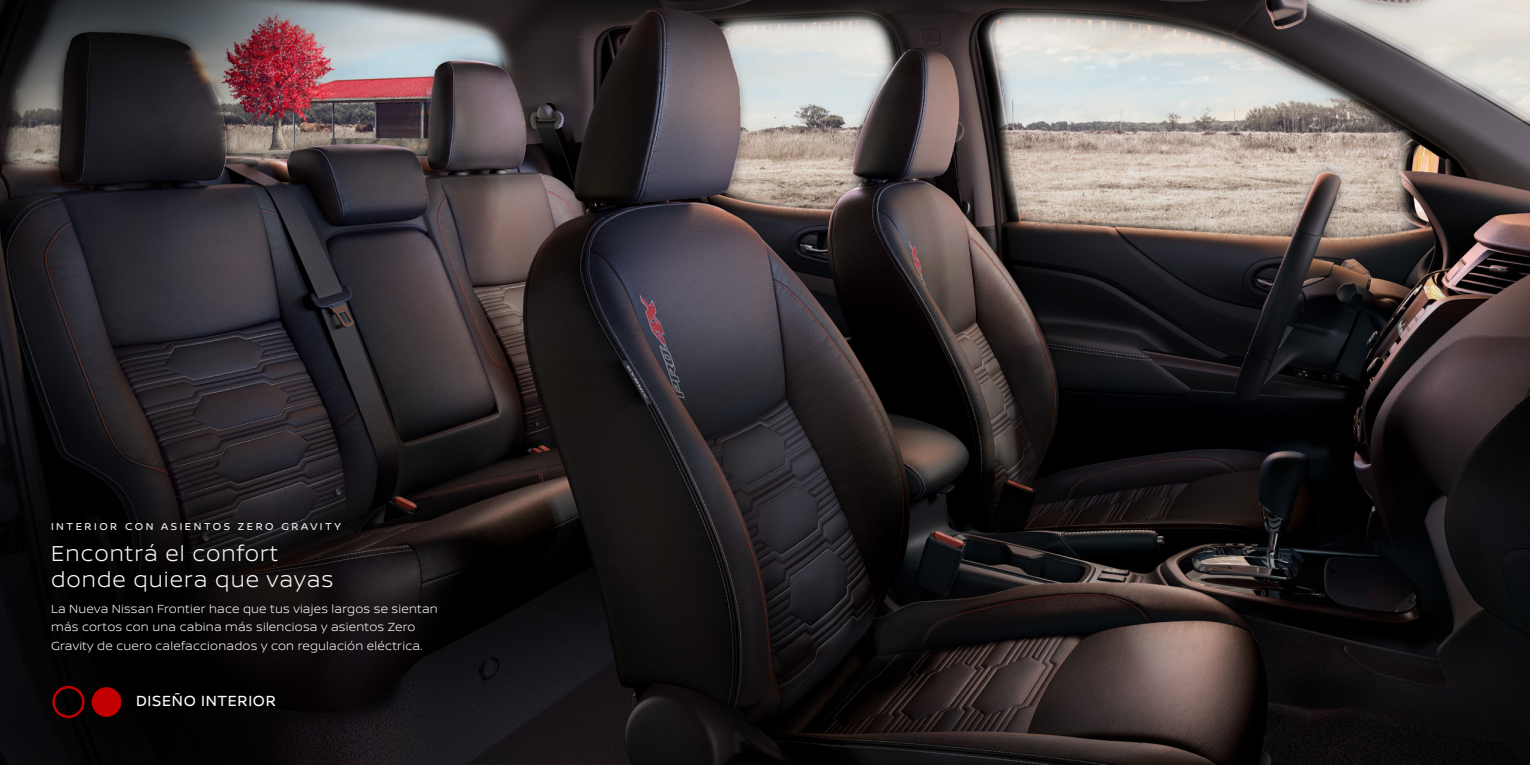
<style>
.page{position:relative;width:1530px;height:765px;background:#fff}
.page>*{position:absolute;margin:0;border:0;box-sizing:border-box;transform-origin:0 0}
.t1{font:300 23px/26.2px "Nissan Brand";letter-spacing:.045em;color:#f6f6f6}
.t2{font:15.62px "Nissan Brand";letter-spacing:.045em;color:#fff}
.t3{font:300 12.5px/18.8px "Nissan Brand";letter-spacing:.015em;color:#f6f6f6}
.t4{font:10.62px "Nissan Brand";letter-spacing:.24em;color:#f6f6f6}
</style>
<div class="page">
<img style="left:0;top:0;width:1530px;height:765px">
<div style="left:92px;top:687px;width:29px;height:30px;background:#c20002;border-radius:50%"></div>
<div style="left:52px;top:686px;width:33px;height:32px;border:2px solid #c20002;border-radius:50%"></div>
<p class="t4" style="left:51px;top:518px;width:291px">INTERIOR CON ASIENTOS ZERO GRAVITY</p>
<h1 class="t1" style="left:51px;top:539px;width:284px">Encontrá el confort donde quiera que vayas</h1>
<p class="t3" style="left:51px;top:598px;width:388px">La Nueva Nissan Frontier hace que tus viajes largos se sientan más cortos con una cabina más silenciosa y asientos Zero<br>Gravity de cuero calefaccionados y con regulación eléctrica.</p>
<p class="t2" style="left:136px;top:689px;width:141px">DISEÑO INTERIOR</p>
</div>
